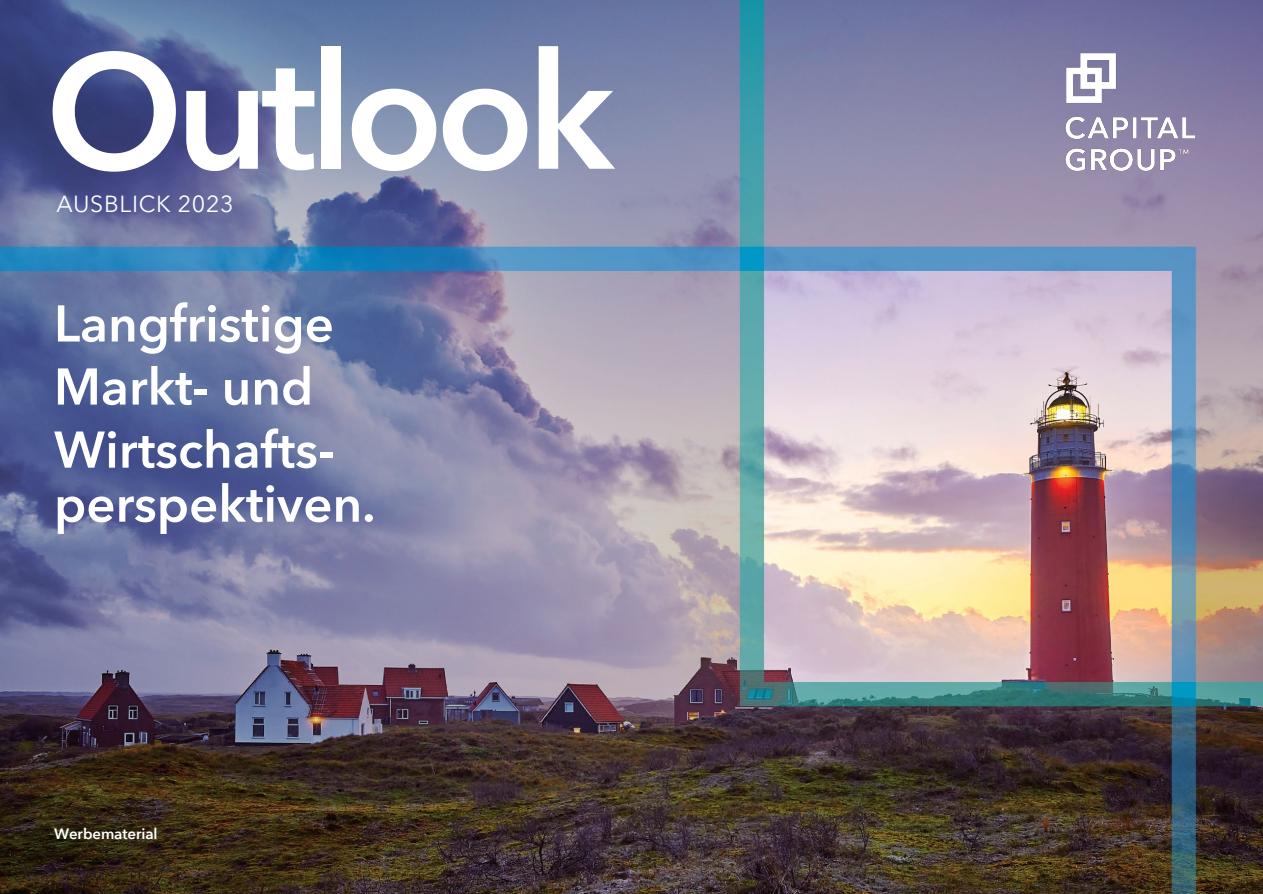
<style>
.page{position:relative;width:1263px;height:894px;background:#fff}
.page>*{position:absolute;margin:0;border:0;box-sizing:border-box;transform-origin:0 0}
.t1{font:600 162px "Avenir Next LT Com";letter-spacing:-.05em;color:#fff}
.t2{font:600 51px/63px "Avenir Next LT Com";color:#fff}
.t3{font:23.25px "Avenir Next LT Com";letter-spacing:.03em;color:#fff}
.t4{font:600 15px "Avenir Next LT Com";letter-spacing:-.005em;color:#fff}
</style>
<div class="page">
<img style="left:0;top:0;width:1263px;height:893px">
<img style="left:1045px;top:32px;width:171px;height:163px">
<h2 class="t1" style="left:45px;top:14px;width:571px">Outlook</h2>
<p class="t3" style="left:57px;top:189px;width:179px">AUSBLICK 2023</p>
<p class="t2" style="left:54px;top:292px;width:282px">Langfristige<br>Markt- und<br>Wirtschafts-</p>
<p class="t2" style="left:54px;top:472px;width:323px">perspektiven.</p>
<p class="t4" style="left:54px;top:824px;width:105px">Werbematerial</p>
</div>
